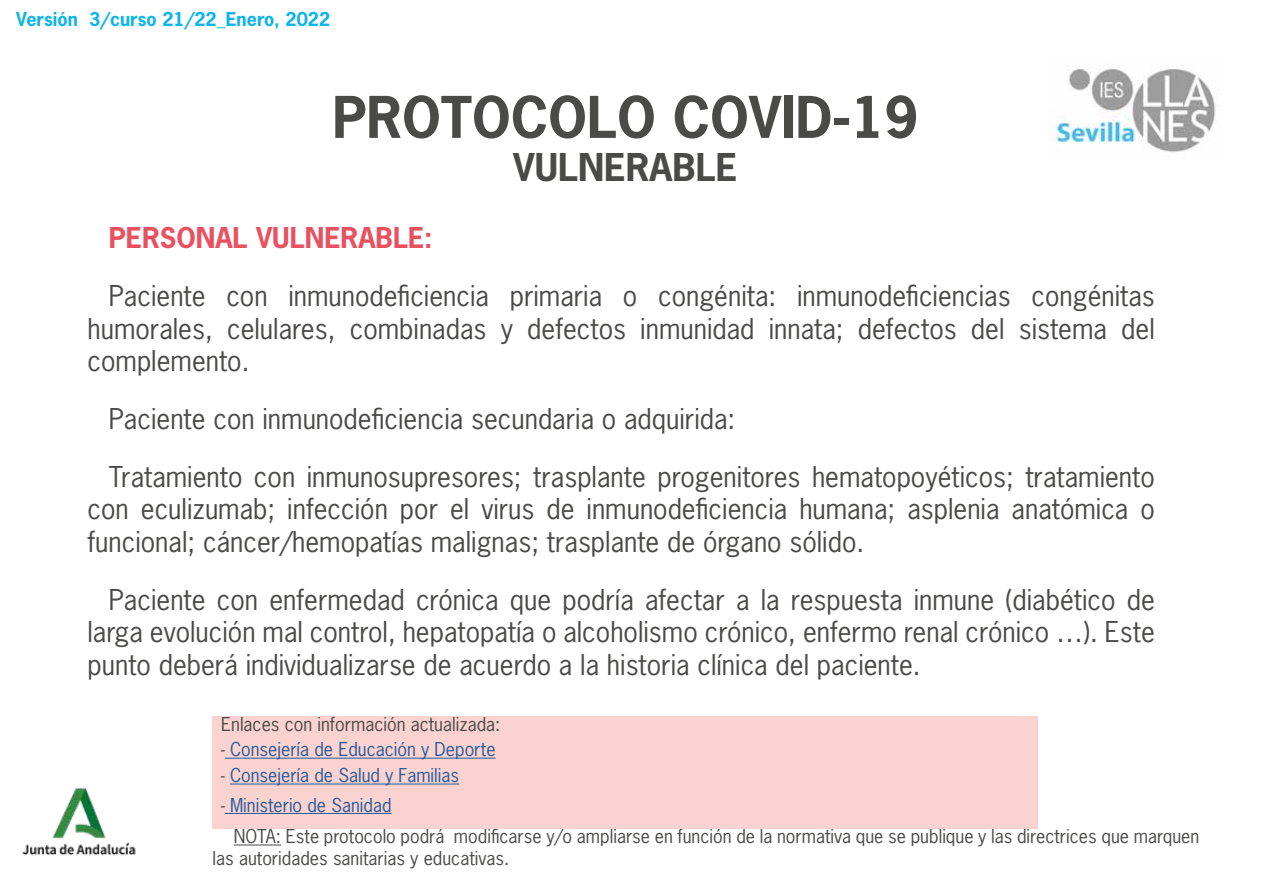
<style>
.page{position:relative;width:1263px;height:893px;background:#fff}
.page>*{position:absolute;margin:0;border:0;box-sizing:border-box;transform-origin:0 0}
.t1{font:700 54px "News Gothic Std";color:#4a4a49}
.t2{font:700 36px "News Gothic Std";color:#4a4a49}
.t3{font:27px/32.4px "News Gothic Std";color:#4a4a49;text-align:justify}
.t4{font:700 27px "News Gothic Std";color:#ea5160}
.t5{font:18px/21.6px "News Gothic Std";color:#4a4a49}
.t6{font:18px "News Gothic Std";color:#275b9b}
.t7{font:700 18px "News Gothic Std";color:#0db4ea}
.s1{color:#4a4a49}
</style>
<div class="page">
<img style="left:22px;top:787px;width:114px;height:69px">
<img style="left:1048px;top:65px;width:168px;height:87px">
<hr style="left:234px;top:844px;width:47px;height:1px;background:#4a4a49">
<div style="left:213px;top:716px;width:825px;height:113px;background:#fad2cf"></div>
<hr style="left:225px;top:758px;width:271px;height:1px;background:#275b9b">
<hr style="left:230px;top:784px;width:229px;height:1px;background:#275b9b">
<hr style="left:225px;top:813px;width:166px;height:1px;background:#275b9b">
<p class="t7" style="left:16px;top:7px;width:315px">Versión 3/curso 21/22_Enero, 2022</p>
<h1 class="t1" style="left:332px;top:82px;width:587px">PROTOCOLO COVID-19</h1>
<h2 class="t2" style="left:513px;top:144px;width:226px">VULNERABLE</h2>
<p class="t4" style="left:109px;top:220px;width:325px">PERSONAL VULNERABLE:</p>
<p class="t3" style="left:88px;top:280px;width:1069px;text-indent:21px">Paciente con inmunodeficiencia primaria o congénita: inmunodeficiencias congénitas humorales, celulares, combinadas y defectos inmunidad innata; defectos del sistema del complemento.</p>
<p class="t3" style="left:109px;top:390px;width:1047px;line-height:57.9px">Paciente con inmunodeficiencia secundaria o adquirida:<br>Tratamiento con inmunosupresores; trasplante progenitores hematopoyéticos; tratamiento</p>
<p class="t3" style="left:88px;top:493px;width:1069px">con eculizumab; infección por el virus de inmunodeficiencia humana; asplenia anatómica o funcional; cáncer/hemopatías malignas; trasplante de órgano sólido.</p>
<p class="t3" style="left:88px;top:583px;width:1069px;text-indent:21px">Paciente con enfermedad crónica que podría afectar a la respuesta inmune (diabético de larga evolución mal control, hepatopatía o alcoholismo crónico, enfermo renal crónico …). Este punto deberá individualizarse de acuerdo a la historia clínica del paciente.</p>
<p class="t5" style="left:221px;top:713px;width:281px">Enlaces con información actualizada:</p>
<p class="t6" style="left:221px;top:738px;width:276px"><span class="s1">-</span> Consejería de Educación y Deporte</p>
<p class="t6" style="left:221px;top:764px;width:240px"><span class="s1">-</span> Consejería de Salud y Familias</p>
<p class="t6" style="left:221px;top:793px;width:172px"><span class="s1">-</span> Ministerio de Sanidad</p>
<p class="t5" style="left:213px;top:825px;width:988px;text-indent:21px">NOTA: Este protocolo podrá modificarse y/o ampliarse en función de la normativa que se publique y las directrices que marquen las autoridades sanitarias y educativas.</p>
</div>
